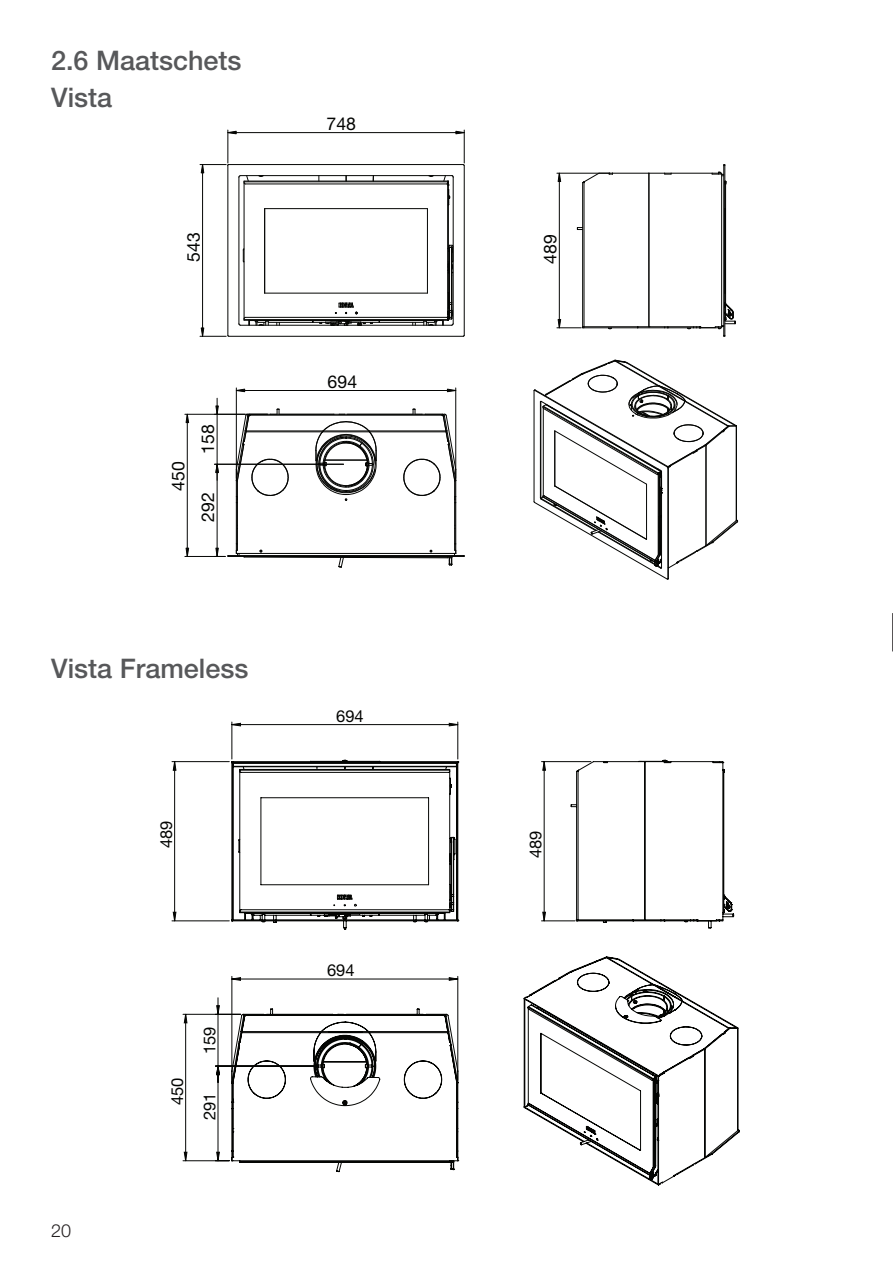
<style>
.page{position:relative;width:893px;height:1263px;background:#fff}
.page>*{position:absolute;margin:0;border:0;box-sizing:border-box;transform-origin:0 0}
.t1{font:500 27px/36.6px "Helvetica Neue LT Pro";letter-spacing:.005em;color:#57585a}
.t2{font:300 18px "Helvetica Neue LT Pro";color:#231f20}
.t3{font:17.7px "Helvetica Neue LT Pro";color:#040503}
.t4{font:16.5px/32.4px "Helvetica Neue LT Pro";color:#040503}
</style>
<div class="page">
<hr style="left:227px;top:166px;width:1px;height:169px;background:#040503">
<hr style="left:229px;top:164px;width:234px;height:1px;background:#040503">
<hr style="left:464px;top:166px;width:1px;height:169px;background:#040503">
<hr style="left:229px;top:336px;width:234px;height:1px;background:#040503">
<hr style="left:453px;top:177px;width:1px;height:147px;background:#040503">
<hr style="left:240px;top:175px;width:212px;height:1px;background:#040503">
<hr style="left:239px;top:177px;width:1px;height:147px;background:#040503">
<hr style="left:240px;top:325px;width:212px;height:1px;background:#040503">
<hr style="left:244px;top:183px;width:1px;height:136px;background:#040503">
<hr style="left:427px;top:209px;width:1px;height:84px;background:#040503">
<hr style="left:265px;top:208px;width:162px;height:1px;background:#040503">
<hr style="left:265px;top:293px;width:162px;height:1px;background:#040503">
<hr style="left:448px;top:182px;width:1px;height:138px;background:#040503">
<hr style="left:264px;top:209px;width:1px;height:84px;background:#040503">
<hr style="left:244px;top:181px;width:204px;height:1px;background:#040503">
<hr style="left:245px;top:184px;width:202px;height:1px;background:#040503">
<svg style="left:238px;top:175px;width:11px;height:10px"></svg>
<hr style="left:244px;top:319px;width:204px;height:1px;background:#040503">
<hr style="left:245px;top:317px;width:202px;height:1px;background:#040503">
<hr style="left:451px;top:247px;width:1px;height:56px;background:#040503">
<hr style="left:449px;top:248px;width:1px;height:55px;background:#040503">
<svg style="left:447px;top:244px;width:7px;height:32px"></svg>
<svg style="left:443px;top:175px;width:11px;height:31px"></svg>
<svg style="left:243px;top:248px;width:1px;height:15px"></svg>
<hr style="left:379px;top:322px;width:45px;height:1px;background:#040503">
<svg style="left:312px;top:302px;width:68px;height:24px"></svg>
<hr style="left:268px;top:322px;width:45px;height:1px;background:#040503">
<hr style="left:252px;top:320px;width:188px;height:1px;background:#040503">
<svg style="left:238px;top:316px;width:31px;height:10px"></svg>
<svg style="left:423px;top:292px;width:31px;height:34px"></svg>
<hr style="left:229px;top:556px;width:234px;height:1px;background:#040503">
<hr style="left:229px;top:555px;width:234px;height:1px;background:#040503">
<hr style="left:370px;top:431px;width:76px;height:1px;background:#040503">
<hr style="left:369px;top:430px;width:77px;height:1px;background:#040503">
<hr style="left:246px;top:431px;width:76px;height:1px;background:#040503">
<hr style="left:246px;top:430px;width:77px;height:1px;background:#040503">
<hr style="left:250px;top:415px;width:192px;height:1px;background:#040503">
<hr style="left:454px;top:503px;width:1px;height:41px;background:#040503">
<hr style="left:455px;top:503px;width:1px;height:41px;background:#040503">
<hr style="left:236px;top:503px;width:1px;height:41px;background:#040503">
<hr style="left:237px;top:503px;width:1px;height:41px;background:#040503">
<hr style="left:249px;top:414px;width:194px;height:1px;background:#040503">
<svg style="left:236px;top:543px;width:221px;height:25px"></svg>
<svg style="left:315px;top:421px;width:62px;height:80px"></svg>
<svg style="left:235px;top:409px;width:54px;height:94px"></svg>
<svg style="left:403px;top:409px;width:54px;height:94px"></svg>
<svg style="left:577px;top:227px;width:5px;height:3px"></svg>
<hr style="left:724px;top:166px;width:1px;height:169px;background:#040503">
<hr style="left:723px;top:166px;width:1px;height:169px;background:#040503">
<hr style="left:584px;top:326px;width:54px;height:1px;background:#040503">
<hr style="left:584px;top:327px;width:54px;height:1px;background:#040503">
<hr style="left:649px;top:173px;width:1px;height:154px;background:#040503">
<hr style="left:671px;top:173px;width:41px;height:1px;background:#040503">
<hr style="left:721px;top:174px;width:1px;height:153px;background:#040503">
<svg style="left:649px;top:173px;width:23px;height:2px"></svg>
<hr style="left:648px;top:173px;width:1px;height:154px;background:#040503">
<hr style="left:612px;top:173px;width:37px;height:1px;background:#040503">
<hr style="left:584px;top:183px;width:1px;height:144px;background:#040503">
<hr style="left:582px;top:183px;width:1px;height:144px;background:#040503">
<svg style="left:582px;top:172px;width:31px;height:12px"></svg>
<hr style="left:725px;top:184px;width:1px;height:133px;background:#040503">
<svg style="left:712px;top:172px;width:15px;height:13px"></svg>
<svg style="left:637px;top:302px;width:99px;height:35px"></svg>
<svg style="left:533px;top:359px;width:205px;height:220px"></svg>
<hr style="left:228px;top:132px;width:236px;height:1px;background:#040503">
<hr style="left:464px;top:130px;width:1px;height:33px;background:#040503">
<hr style="left:228px;top:130px;width:1px;height:33px;background:#040503">
<hr style="left:202px;top:165px;width:1px;height:171px;background:#040503">
<svg style="left:227px;top:131px;width:10px;height:4px"></svg>
<svg style="left:455px;top:131px;width:10px;height:4px"></svg>
<svg style="left:200px;top:164px;width:30px;height:9px"></svg>
<svg style="left:200px;top:327px;width:30px;height:10px"></svg>
<hr style="left:236px;top:388px;width:1px;height:90px;background:#040503">
<hr style="left:455px;top:388px;width:1px;height:90px;background:#040503">
<hr style="left:236px;top:390px;width:220px;height:1px;background:#040503">
<hr style="left:187px;top:414px;width:1px;height:142px;background:#040503">
<hr style="left:185px;top:414px;width:60px;height:1px;background:#040503">
<hr style="left:185px;top:556px;width:40px;height:1px;background:#040503">
<hr style="left:217px;top:414px;width:1px;height:50px;background:#040503">
<hr style="left:215px;top:414px;width:53px;height:1px;background:#040503">
<hr style="left:215px;top:464px;width:129px;height:1px;background:#040503">
<hr style="left:217px;top:464px;width:1px;height:92px;background:#040503">
<svg style="left:236px;top:388px;width:9px;height:4px"></svg>
<svg style="left:447px;top:388px;width:9px;height:4px"></svg>
<svg style="left:185px;top:414px;width:4px;height:9px"></svg>
<svg style="left:185px;top:547px;width:4px;height:9px"></svg>
<svg style="left:215px;top:398px;width:4px;height:17px"></svg>
<svg style="left:215px;top:547px;width:14px;height:10px"></svg>
<svg style="left:215px;top:463px;width:4px;height:17px"></svg>
<hr style="left:557px;top:173px;width:53px;height:1px;background:#040503">
<hr style="left:559px;top:173px;width:1px;height:155px;background:#040503">
<svg style="left:557px;top:172px;width:4px;height:10px"></svg>
<svg style="left:557px;top:319px;width:27px;height:9px"></svg>
<hr style="left:232px;top:722px;width:1px;height:37px;background:#040503">
<hr style="left:458px;top:722px;width:1px;height:37px;background:#040503">
<hr style="left:232px;top:976px;width:1px;height:104px;background:#040503">
<hr style="left:458px;top:976px;width:1px;height:104px;background:#040503">
<hr style="left:183px;top:1160px;width:46px;height:1px;background:#040503">
<hr style="left:183px;top:1014px;width:58px;height:1px;background:#040503">
<hr style="left:172px;top:761px;width:57px;height:1px;background:#040503">
<hr style="left:172px;top:920px;width:57px;height:1px;background:#040503">
<hr style="left:541px;top:761px;width:50px;height:1px;background:#040503">
<hr style="left:541px;top:920px;width:34px;height:1px;background:#040503">
<svg style="left:231px;top:723px;width:227px;height:3px"></svg>
<svg style="left:231px;top:977px;width:227px;height:4px"></svg>
<svg style="left:173px;top:762px;width:372px;height:159px"></svg>
<svg style="left:231px;top:759px;width:227px;height:170px"></svg>
<svg style="left:184px;top:998px;width:275px;height:175px"></svg>
<svg style="left:570px;top:759px;width:164px;height:170px"></svg>
<svg style="left:523px;top:956px;width:217px;height:230px"></svg>
<hr style="left:892px;top:613px;width:1px;height:38px;background:#231f20">
<p class="t1" style="left:51px;top:42px;width:192px">2.6 Maatschets<br>Vista</p>
<p class="t3" style="left:183px;top:262px;width:31px;rotate:-90deg">543</p>
<p class="t3" style="left:168px;top:491px;width:31px;rotate:-90deg">450</p>
<p class="t3" style="left:197px;top:454px;width:31px;rotate:-90deg">158</p>
<p class="t3" style="left:197px;top:522px;width:31px;rotate:-90deg">292</p>
<p class="t1" style="left:51px;top:650px;width:199px">Vista Frameless</p>
<p class="t4" style="left:150px;top:848px;width:29px;rotate:-90deg">489</p>
<p class="t4" style="left:193px;top:1054px;width:29px;rotate:-90deg">159</p>
<p class="t2" style="left:51px;top:1219px;width:22px">20</p>
<p class="t4" style="left:161px;top:1120px;width:44px;text-indent:15px;rotate:-90deg">450<br>291</p>
<p class="t3" style="left:327px;top:113px;width:31px">748</p>
<p class="t3" style="left:328px;top:371px;width:31px">694</p>
<p class="t4" style="left:336px;top:700px;width:29px">694</p>
<p class="t4" style="left:327px;top:954px;width:29px">694</p>
<p class="t3" style="left:540px;top:264px;width:31px;rotate:-90deg">489</p>
<p class="t4" style="left:519px;top:858px;width:29px;rotate:-90deg">489</p>
</div>
